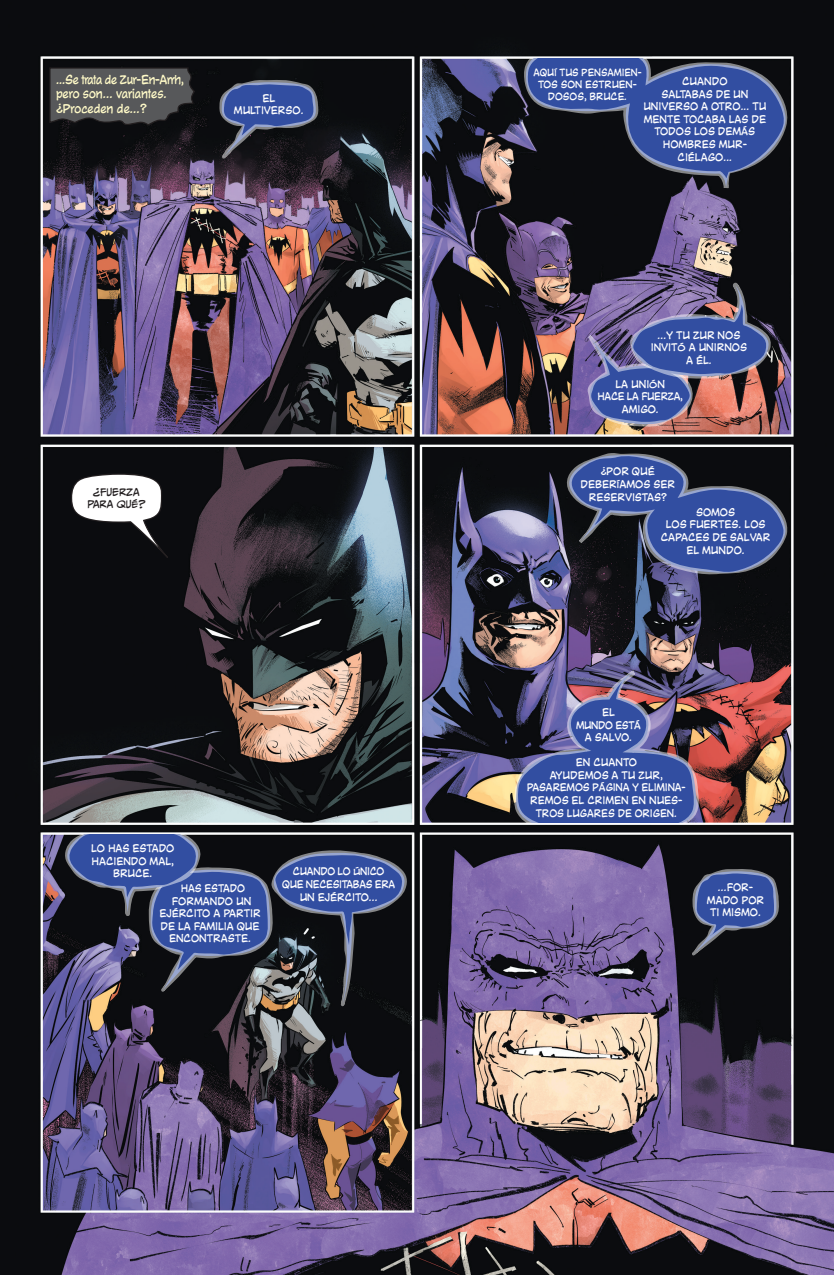
<style>
.page{position:relative;width:834px;height:1275px;background:#fff}
.page>*{position:absolute;margin:0;border:0;box-sizing:border-box;transform-origin:0 0}
.t1{font:12.25px/14.7px "CC Face Front";color:#fffac8}
.t2{font:10.5px/12.6px "CC Face Front";color:#fff;text-align:center}
.t3{font:10.5px/12.6px "CC Face Front";letter-spacing:-.025em;color:#fff;text-align:center;scale:.96 1}
.t4{font:10.5px/12.6px "CC Face Front";letter-spacing:-.025em;color:#fff;text-align:center}
.t5{font:9.97px/11.9px "CC Face Front";color:#fff;text-align:center;scale:.96 1}
.t6{font:9.97px "CC Face Front";color:#fff}
.t7{font:9.62px "CC Meanwhile";color:#231f20}
</style>
<div class="page">
<img style="left:0;top:0;width:833px;height:1275px">
<svg style="left:49px;top:67px;width:146px;height:59px;background:#494a4c"></svg>
<svg style="left:70px;top:473px;width:98px;height:85px"></svg>
<svg style="left:567px;top:453px;width:220px;height:121px;background:#2e3d6c"></svg>
<svg style="left:691px;top:869px;width:87px;height:86px;background:#31406c"></svg>
<svg style="left:219px;top:80px;width:99px;height:79px;background:#313e64"></svg>
<svg style="left:513px;top:670px;width:185px;height:152px;background:#4b538b"></svg>
<svg style="left:587px;top:283px;width:183px;height:143px;background:#645d8b"></svg>
<svg style="left:524px;top:59px;width:263px;height:129px;background:#293969"></svg>
<svg style="left:65px;top:834px;width:342px;height:172px;background:#2f395a"></svg>
<p class="t1" style="left:56px;top:72px;width:129px">...Se trata de Zur-En-Arrh, pero son... variantes. ¿Proceden de...?</p>
<p class="t2" style="left:262px;top:92px;width:14px">EL</p>
<p class="t2" style="left:234px;top:104px;width:71px">MULTIVERSO.</p>
<p class="t7" style="left:93px;top:487px;width:48px">¿FUERZA</p>
<p class="t7" style="left:87px;top:499px;width:59px">PARA QUÉ?</p>
<p class="t5" style="left:533px;top:66px;width:114px">AQUÍ TUS PENSAMIEN-<br>TOS SON ESTRUEN-</p>
<p class="t6" style="left:548px;top:91px;width:81px">DOSOS, BRUCE.</p>
<p class="t2" style="left:643px;top:75px;width:124px">CUANDO<br>SALTABAS DE UN<br>UNIVERSO A OTRO... TU<br>MENTE TOCABA LAS DE<br>TODOS LOS DEMÁS<br>HOMBRES MUR-</p>
<p class="t2" style="left:677px;top:151px;width:56px">CIÉLAGO...</p>
<p class="t2" style="left:657px;top:329px;width:84px">...Y TU ZUR NOS</p>
<p class="t2" style="left:650px;top:341px;width:98px">INVITÓ A UNIRNOS</p>
<p class="t2" style="left:686px;top:354px;width:27px">A ÉL.</p>
<p class="t2" style="left:615px;top:378px;width:51px">LA UNIÓN</p>
<p class="t3" style="left:597px;top:390px;width:90px">HACE LA FUERZA,<br>AMIGO.</p>
<p class="t2" style="left:580px;top:465px;width:96px">¿POR QUÉ<br>DEBERÍAMOS SER<br>RESERVISTAS?</p>
<p class="t2" style="left:665px;top:506px;width:101px">SOMOS<br>LOS FUERTES. LOS</p>
<p class="t2" style="left:660px;top:531px;width:111px">CAPACES DE SALVAR</p>
<p class="t2" style="left:686px;top:544px;width:60px">EL MUNDO.</p>
<p class="t4" style="left:576px;top:706px;width:66px">EL<br>MUNDO ESTÁ<br>A SALVO.</p>
<p class="t2" style="left:527px;top:756px;width:160px">EN CUANTO<br>AYUDEMOS A TU ZUR,<br>PASAREMOS PÁGINA Y ELIMINA-<br>REMOS EL CRIMEN EN NUES-<br>TROS LUGARES DE ORIGEN.</p>
<p class="t2" style="left:91px;top:842px;width:85px">LO HAS ESTADO</p>
<p class="t2" style="left:91px;top:855px;width:84px">HACIENDO MAL,</p>
<p class="t2" style="left:113px;top:867px;width:41px">BRUCE.</p>
<p class="t3" style="left:282px;top:865px;width:119px">CUANDO LO ÚNICO<br>QUE NECESITABAS ERA<br>UN EJÉRCITO...</p>
<p class="t2" style="left:159px;top:882px;width:103px">HAS ESTADO<br>FORMANDO UN<br>EJÉRCITO A PARTIR<br>DE LA FAMILIA QUE<br>ENCONTRASTE.</p>
<p class="t2" style="left:706px;top:881px;width:59px">...FOR-<br>MADO POR<br>TI MISMO.</p>
</div>
